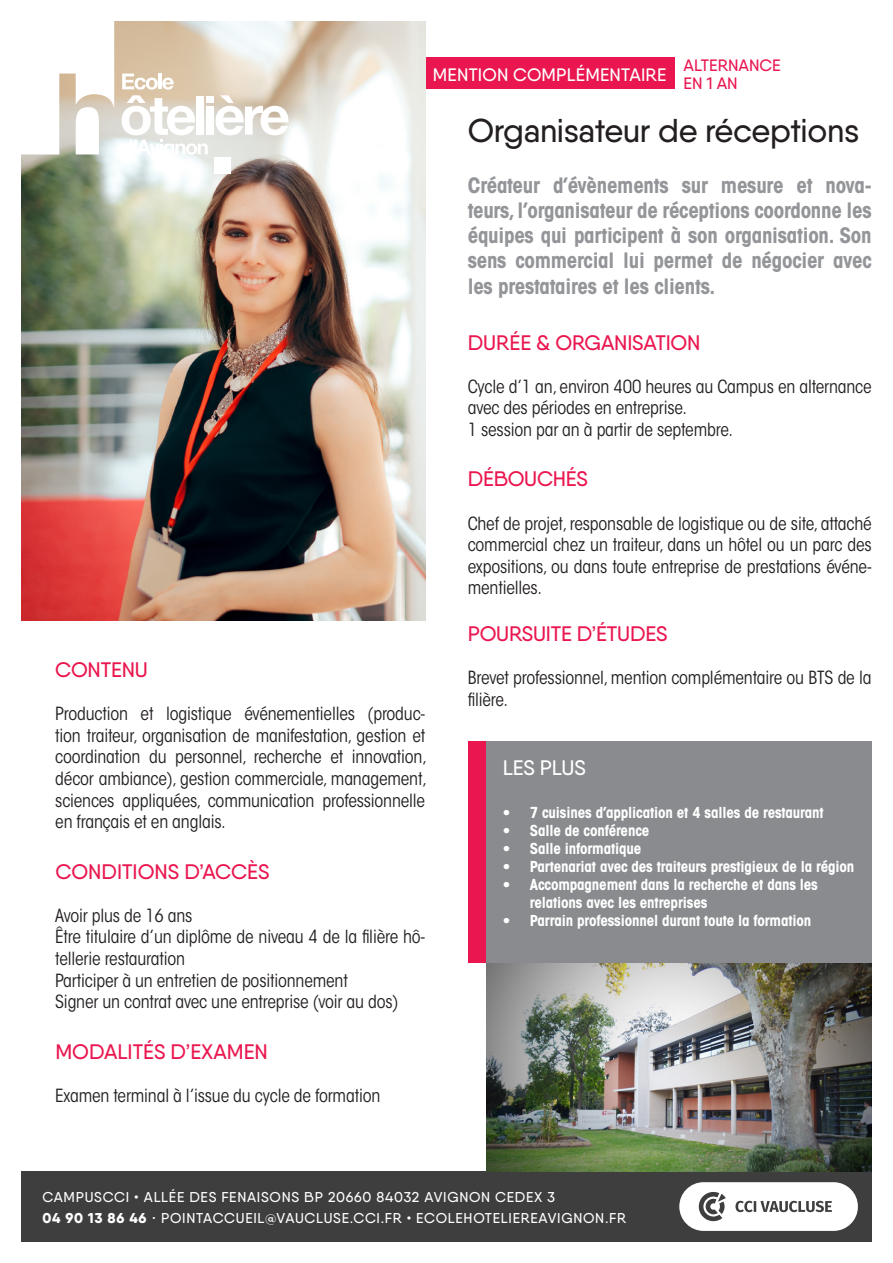
<style>
.page{position:relative;width:893px;height:1263px;background:#fff}
.page>*{position:absolute;margin:0;border:0;box-sizing:border-box;transform-origin:0 0}
.t1{font:500 33px "Qanelas";letter-spacing:-.01em;color:#231f20}
.t2{font:700 condensed 21px/25.2px "ITC Avant Garde Std";letter-spacing:-.01em;color:#939598;text-align:justify}
.t3{font:500 21px "Qanelas";letter-spacing:-.01em;color:#ea164f}
.t4{font:500 21px "Qanelas";letter-spacing:-.01em;color:#fff}
.t5{font:condensed 18px/21.6px "ITC Avant Garde Std";letter-spacing:-.01em;color:#231f20}
.t6{font:500 18px "Qanelas";letter-spacing:.01em;color:#fff}
.t7{font:500 16.5px "Qanelas";color:#ea164f}
.t8{font:700 condensed 15px/18px "ITC Avant Garde Std";letter-spacing:-.01em;color:#fff}
.t9{font:500 14.25px "Qanelas";letter-spacing:.05em;color:#fff}
.s1{font-family:"Qanelas Soft DEMO";font-weight:800}
.s2{font-weight:200}
</style>
<div class="page">
<div style="left:486px;top:741px;width:386px;height:421px;background:#898b8e"></div>
<div style="left:468px;top:741px;width:18px;height:222px;background:#ea164f"></div>
<div style="left:292px;top:57px;width:383px;height:32px;background:#ea164f"></div>
<img style="left:21px;top:21px;width:404px;height:600px">
<div style="left:206px;top:96px;width:8px;height:6px;background:#fff"></div>
<div style="left:206px;top:107px;width:8px;height:28px;background:#fff"></div>
<svg style="left:216px;top:95px;width:73px;height:40px"></svg>
<svg style="left:121px;top:74px;width:87px;height:84px"></svg>
<svg style="left:21px;top:21px;width:93px;height:133px"></svg>
<div style="left:214px;top:157px;width:16px;height:16px;background:#fff"></div>
<div style="left:21px;top:1171px;width:851px;height:71px;background:#3e3e3f"></div>
<svg style="left:679px;top:1182px;width:179px;height:49px;background:#ddd"></svg>
<img style="left:486px;top:963px;width:386px;height:208px">
<p class="t7" style="left:684px;top:55px;width:99px">ALTERNANCE</p>
<p class="t7" style="left:684px;top:73px;width:56px">EN 1 AN</p>
<p class="t1" style="left:468px;top:110px;width:393px">Organisateur de réceptions</p>
<p class="t2" style="left:468px;top:172px;width:405px">Créateur d’évènements sur mesure et nova&shy;teurs, l’organisateur de réceptions coordonne les équipes qui participent à son organisation. Son sens commercial lui permet de négocier avec les prestataires et les clients.</p>
<p class="t6" style="left:433px;top:63px;width:235px">MENTION COMPLÉMENTAIRE</p>
<p class="t3" style="left:55px;top:657px;width:94px">CONTENU</p>
<p class="t5" style="left:55px;top:703px;width:373px;text-align:justify">Production et logistique événementielles (produc&shy;tion traiteur, organisation de manifestation, gestion et coordination du personnel, recherche et innovation, décor ambiance), gestion commerciale, management, sciences appliquées, communication professionnelle en français et en anglais.</p>
<p class="t3" style="left:55px;top:858px;width:216px">CONDITIONS D’ACCÈS</p>
<p class="t5" style="left:55px;top:904px;width:139px">Avoir plus de 16 ans</p>
<p class="t5" style="left:55px;top:926px;width:371px">Être titulaire d’un diplôme de niveau 4 de la filière hô&shy;tellerie restauration</p>
<p class="t5" style="left:55px;top:969px;width:294px">Participer à un entretien de positionnement</p>
<p class="t5" style="left:55px;top:991px;width:345px">Signer un contrat avec une entreprise (voir au dos)</p>
<p class="t3" style="left:55px;top:1038px;width:214px">MODALITÉS D’EXAMEN</p>
<p class="t5" style="left:55px;top:1084px;width:327px">Examen terminal à l’issue du cycle de formation</p>
<p class="t3" style="left:468px;top:329px;width:234px">DURÉE &amp; ORGANISATION</p>
<p class="t5" style="left:468px;top:375px;width:405px">Cycle d’1 an, environ 400 heures au Campus en alternance avec des périodes en entreprise.</p>
<p class="t5" style="left:468px;top:419px;width:267px">1 session par an à partir de septembre.</p>
<p class="t3" style="left:468px;top:466px;width:122px">DÉBOUCHÉS</p>
<p class="t5" style="left:468px;top:512px;width:405px;text-align:justify">Chef de projet, responsable de logistique ou de site, attaché commercial chez un traiteur, dans un hôtel ou un parc des expositions, ou dans toute entreprise de prestations événe&shy;mentielles.</p>
<p class="t3" style="left:468px;top:621px;width:201px">POURSUITE D’ÉTUDES</p>
<p class="t5" style="left:468px;top:667px;width:405px">Brevet professionnel, mention complémentaire ou BTS de la filière.</p>
<p class="t4" style="left:503px;top:754px;width:85px">LES PLUS</p>
<p class="t8" style="left:503px;top:803px;width:322px">• 7 cuisines d’application et 4 salles de restaurant</p>
<p class="t8" style="left:503px;top:821px;width:148px">• Salle de conférence</p>
<p class="t8" style="left:503px;top:839px;width:140px">• Salle informatique</p>
<p class="t8" style="left:503px;top:857px;width:353px">• Partenariat avec des traiteurs prestigieux de la région</p>
<p class="t8" style="left:530px;top:875px;width:290px;text-indent:-27px">• Accompagnement dans la recherche et dans les relations avec les entreprises</p>
<p class="t8" style="left:503px;top:911px;width:310px">• Parrain professionnel durant toute la formation</p>
<p class="t9" style="left:43px;top:1188px;width:514px">CAMPUSCCI • ALLÉE DES FENAISONS BP 20660 84032 AVIGNON CEDEX 3</p>
<p class="t9" style="left:43px;top:1209px;width:585px"><span class="s1">04 90 13 86 46</span> <span class="s2">•</span> POINTACCUEIL@VAUCLUSE.CCI.FR • ECOLEHOTELIEREAVIGNON.FR</p>
</div>
